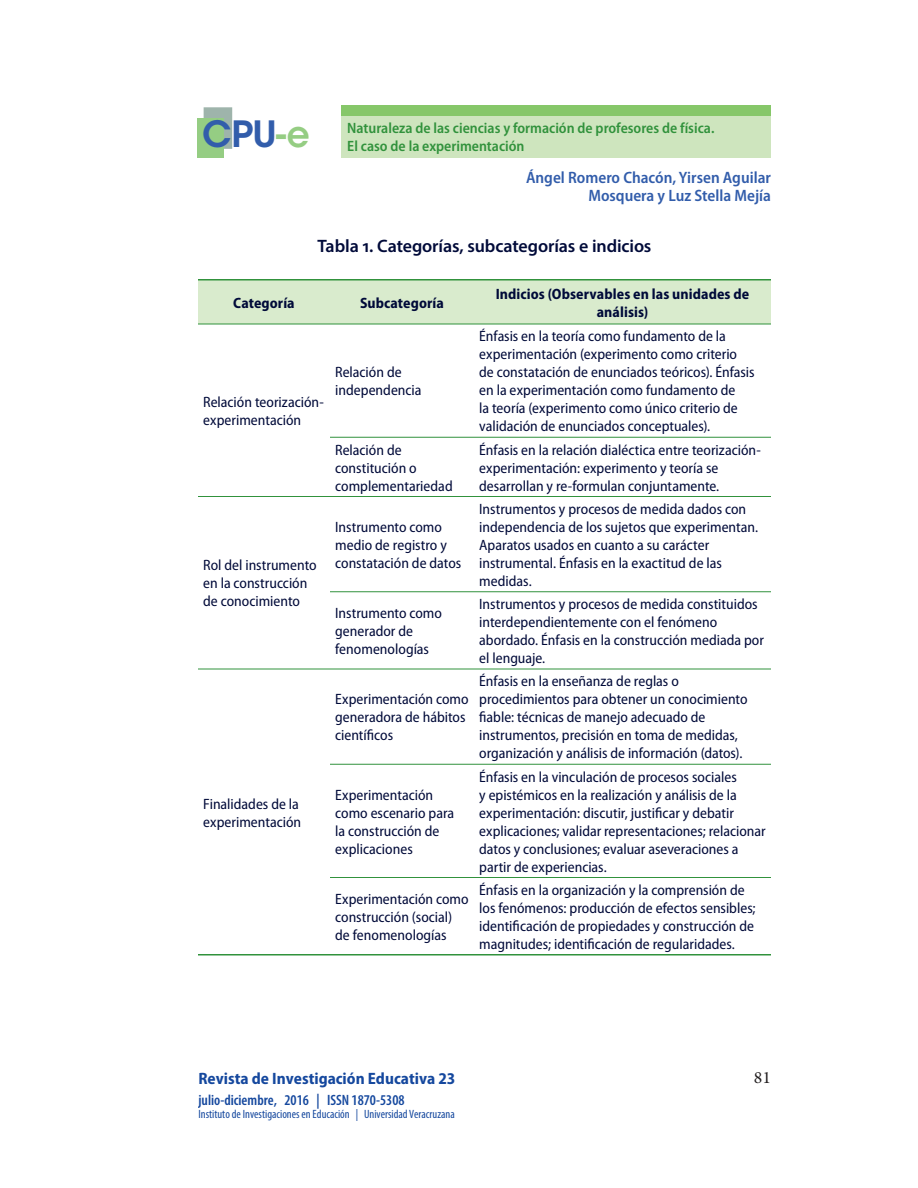
<style>
.page{position:relative;width:918px;height:1188px;background:#fff}
.page>*{position:absolute;margin:0;border:0;box-sizing:border-box;transform-origin:0 0}
.t1{font:600 36px "ITC Avant Garde Std";color:#325dab}
.t2{font:600 18px "Myriad Pro";letter-spacing:-.005em;color:#000a39}
.t3{font:18px "Arno Pro";color:#231f20}
.t4{font:600 semi-condensed 16.5px/18px "Myriad Pro";color:#325dab;text-align:right}
.t5{font:700 semi-condensed 16.5px "Myriad Pro";color:#15489e}
.t6{font:semi-condensed 15px/18px "Myriad Pro";color:#000a39}
.t7{font:600 semi-condensed 15px/18px "Myriad Pro";color:#31923c}
.t8{font:700 semi-condensed 15px/18px "Myriad Pro";letter-spacing:.005em;color:#000a39;text-align:center}
.t9{font:600 condensed 15px "Myriad Pro";color:#15489e}
.t10{font:condensed 12px "Myriad Pro";color:#15489e}
.s1{color:#95cd83}
</style>
<div class="page">
<div style="left:204px;top:107px;width:28px;height:42px;background:#9eb4ab;border:2px solid #9eb4ab"></div>
<div style="left:197px;top:118px;width:27px;height:40px;background:#95cd83"></div>
<div style="left:341px;top:116px;width:430px;height:41px;background:#cee5be"></div>
<div style="left:341px;top:106px;width:430px;height:10px;background:#86c769"></div>
<div style="left:198px;top:280px;width:573px;height:44px;background:#d9ebcd"></div>
<hr style="left:330px;top:437px;width:144px;height:1px;background:#31923c">
<hr style="left:474px;top:437px;width:297px;height:1px;background:#31923c">
<hr style="left:198px;top:496px;width:132px;height:1px;background:#31923c">
<hr style="left:330px;top:496px;width:144px;height:1px;background:#31923c">
<hr style="left:474px;top:496px;width:297px;height:1px;background:#31923c">
<hr style="left:330px;top:591px;width:144px;height:1px;background:#31923c">
<hr style="left:474px;top:591px;width:297px;height:1px;background:#31923c">
<hr style="left:330px;top:764px;width:144px;height:1px;background:#31923c">
<hr style="left:474px;top:764px;width:297px;height:1px;background:#31923c">
<hr style="left:198px;top:279px;width:132px;height:1px;background:#31923c">
<hr style="left:330px;top:279px;width:144px;height:1px;background:#31923c">
<hr style="left:474px;top:279px;width:297px;height:1px;background:#31923c">
<hr style="left:330px;top:954px;width:144px;height:2px;background:#31923c">
<hr style="left:474px;top:954px;width:297px;height:2px;background:#31923c">
<hr style="left:198px;top:954px;width:132px;height:2px;background:#31923c">
<hr style="left:198px;top:324px;width:132px;height:1px;background:#31923c">
<hr style="left:330px;top:324px;width:144px;height:1px;background:#31923c">
<hr style="left:474px;top:324px;width:297px;height:1px;background:#31923c">
<hr style="left:198px;top:669px;width:132px;height:1px;background:#31923c">
<hr style="left:330px;top:669px;width:144px;height:1px;background:#31923c">
<hr style="left:474px;top:669px;width:297px;height:1px;background:#31923c">
<hr style="left:330px;top:877px;width:144px;height:1px;background:#31923c">
<hr style="left:474px;top:877px;width:297px;height:1px;background:#31923c">
<h1 class="t1" style="left:202px;top:111px;width:109px">CPU<span class="s1">-e</span></h1>
<p class="t7" style="left:347px;top:120px;width:369px">Naturaleza de las ciencias y formación de profesores de física.<br>El caso de la experimentación</p>
<p class="t4" style="left:526px;top:168px;width:246px">Ángel Romero Chacón, Yirsen Aguilar<br>Mosquera y Luz Stella Mejía</p>
<p class="t2" style="left:317px;top:235px;width:336px">Tabla 1. Categorías, subcategorías e indicios</p>
<p class="t8" style="left:233px;top:294px;width:63px">Categoría</p>
<p class="t8" style="left:360px;top:294px;width:85px">Subcategoría</p>
<p class="t8" style="left:496px;top:285px;width:255px">Indicios (Observables en las unidades de análisis)</p>
<p class="t6" style="left:203px;top:393px;width:122px">Relación teorización&shy;experimentación</p>
<p class="t6" style="left:203px;top:557px;width:115px">Rol del instrumento en la construcción de conocimiento</p>
<p class="t6" style="left:203px;top:795px;width:100px">Finalidades de la experimentación</p>
<p class="t6" style="left:335px;top:364px;width:88px">Relación de independencia</p>
<p class="t6" style="left:479px;top:328px;width:277px">Énfasis en la teoría como fundamento de la experimentación (experimento como criterio de constatación de enunciados teóricos). Énfasis en la experimentación como fundamento de<br>la teoría (experimento como único criterio de validación de enunciados conceptuales).</p>
<p class="t6" style="left:335px;top:441px;width:119px">Relación de constitución o complementariedad</p>
<p class="t6" style="left:479px;top:441px;width:283px">Énfasis en la relación dialéctica entre teorización&shy;experimentación: experimento y teoría se desarrollan y re-formulan conjuntamente.</p>
<p class="t6" style="left:335px;top:518px;width:128px">Instrumento como medio de registro y constatación de datos</p>
<p class="t6" style="left:479px;top:500px;width:281px">Instrumentos y procesos de medida dados con independencia de los sujetos que experimentan.<br>Aparatos usados en cuanto a su carácter instrumental. Énfasis en la exactitud de las medidas.</p>
<p class="t6" style="left:335px;top:604px;width:108px">Instrumento como generador de fenomenologías</p>
<p class="t6" style="left:479px;top:595px;width:286px">Instrumentos y procesos de medida constituidos interdependientemente con el fenómeno abordado. Énfasis en la construcción mediada por el lenguaje.</p>
<p class="t6" style="left:335px;top:691px;width:135px">Experimentación como generadora de hábitos científicos</p>
<p class="t6" style="left:335px;top:786px;width:121px">Experimentación como escenario para la construcción de explicaciones</p>
<p class="t6" style="left:479px;top:673px;width:270px">Énfasis en la enseñanza de reglas o procedimientos para obtener un conocimiento fiable: técnicas de manejo adecuado de instrumentos, precisión en toma de medidas, organización y análisis de información (datos).</p>
<p class="t6" style="left:479px;top:768px;width:288px">Énfasis en la vinculación de procesos sociales<br>y epistémicos en la realización y análisis de la experimentación: discutir, justificar y debatir explicaciones; validar representaciones; relacionar datos y conclusiones; evaluar aseveraciones a partir de experiencias.</p>
<p class="t6" style="left:335px;top:890px;width:135px">Experimentación como construcción (social) de fenomenologías</p>
<p class="t6" style="left:479px;top:881px;width:278px">Énfasis en la organización y la comprensión de los fenómenos: producción de efectos sensibles; identificación de propiedades y construcción de magnitudes; identificación de regularidades.</p>
<p class="t5" style="left:198px;top:1069px;width:259px">Revista de Investigación Educativa 23</p>
<p class="t3" style="left:754px;top:1068px;width:19px">81</p>
<p class="t9" style="left:198px;top:1091px;width:208px">julio-diciembre, 2016 | ISSN 1870-5308</p>
<p class="t10" style="left:198px;top:1107px;width:258px">Instituto de Investigaciones en Educación | Universidad Veracruzana</p>
</div>
